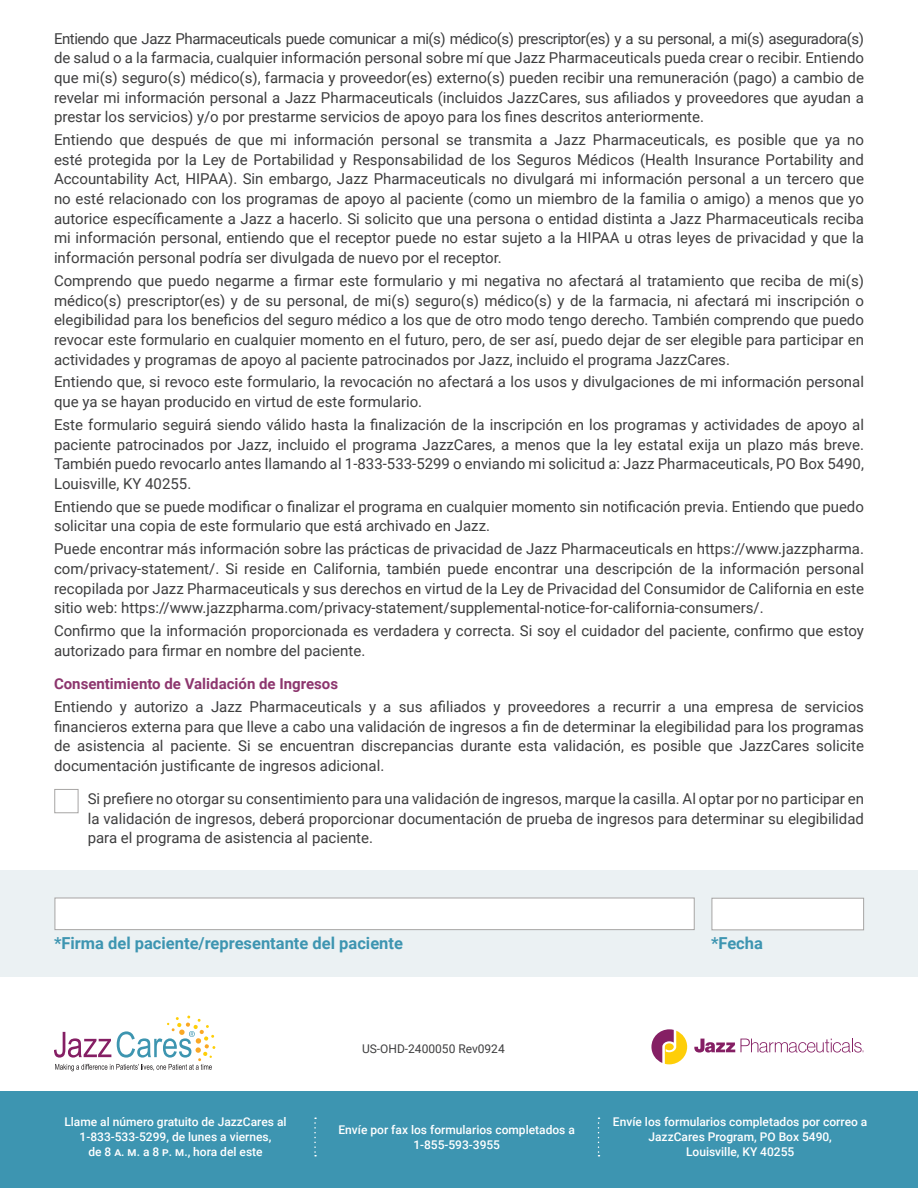
<style>
.page{position:relative;width:918px;height:1188px;background:#fff}
.page>*{position:absolute;margin:0;border:0;box-sizing:border-box;transform-origin:0 0}
.t1{font:700 16.5px "Roboto";color:#3d95b1}
.t2{font:15px/19.6px "Roboto";color:#3e3e3f;text-align:justify}
.t3{font:700 15px "Roboto";color:#8d366e}
.t4{font:500 12px/15px "Roboto";color:#fff;text-align:center}
.t5{font:12px "Roboto";color:#3e3e3f}
</style>
<div class="page">
<div style="left:0;top:1091px;width:918px;height:97px;background:#3d95b1"></div>
<svg style="left:314px;top:1118px;width:2px;height:38px"></svg>
<svg style="left:598px;top:1118px;width:2px;height:38px"></svg>
<svg style="left:651px;top:1029px;width:36px;height:35px"></svg>
<svg style="left:694px;top:1039px;width:170px;height:14px"></svg>
<svg style="left:54px;top:1016px;width:161px;height:55px"></svg>
<div style="left:54px;top:789px;width:24px;height:24px;border:1px solid #a7a5a4"></div>
<div style="left:0;top:871px;width:918px;height:106px;background:#ebf1f3"></div>
<div style="left:55px;top:898px;width:640px;height:32px;background:#fff;border:1px solid #a7a5a4"></div>
<div style="left:712px;top:898px;width:152px;height:32px;background:#fff;border:1px solid #a7a5a4"></div>
<p class="t2" style="left:54px;top:28px;width:812px">Entiendo que Jazz Pharmaceuticals puede comunicar a mi(s) médico(s) prescriptor(es) y a su personal, a mi(s) aseguradora(s) de salud o a la farmacia, cualquier información personal sobre mí que Jazz Pharmaceuticals pueda crear o recibir. Entiendo que mi(s) seguro(s) médico(s), farmacia y proveedor(es) externo(s) pueden recibir una remuneración (pago) a cambio de revelar mi información personal a Jazz Pharmaceuticals (incluidos JazzCares, sus afiliados y proveedores que ayudan a prestar los servicios) y/o por prestarme servicios de apoyo para los fines descritos anteriormente.</p>
<p class="t2" style="left:54px;top:129px;width:812px">Entiendo que después de que mi información personal se transmita a Jazz Pharmaceuticals, es posible que ya no esté protegida por la Ley de Portabilidad y Responsabilidad de los Seguros Médicos (Health Insurance Portability and Accountability Act, HIPAA). Sin embargo, Jazz Pharmaceuticals no divulgará mi información personal a un tercero que no esté relacionado con los programas de apoyo al paciente (como un miembro de la familia o amigo) a menos que yo autorice específicamente a Jazz a hacerlo. Si solicito que una persona o entidad distinta a Jazz Pharmaceuticals reciba mi información personal, entiendo que el receptor puede no estar sujeto a la HIPAA u otras leyes de privacidad y que la información personal podría ser divulgada de nuevo por el receptor.</p>
<p class="t2" style="left:54px;top:270px;width:812px">Comprendo que puedo negarme a firmar este formulario y mi negativa no afectará al tratamiento que reciba de mi(s) médico(s) prescriptor(es) y de su personal, de mi(s) seguro(s) médico(s) y de la farmacia, ni afectará mi inscripción o elegibilidad para los beneficios del seguro médico a los que de otro modo tengo derecho. También comprendo que puedo revocar este formulario en cualquier momento en el futuro, pero, de ser así, puedo dejar de ser elegible para participar en actividades y programas de apoyo al paciente patrocinados por Jazz, incluido el programa JazzCares.</p>
<p class="t2" style="left:54px;top:372px;width:812px">Entiendo que, si revoco este formulario, la revocación no afectará a los usos y divulgaciones de mi información personal que ya se hayan producido en virtud de este formulario.</p>
<p class="t2" style="left:54px;top:414px;width:812px">Este formulario seguirá siendo válido hasta la finalización de la inscripción en los programas y actividades de apoyo al paciente patrocinados por Jazz, incluido el programa JazzCares, a menos que la ley estatal exija un plazo más breve.<br>También puedo revocarlo antes llamando al 1-833-533-5299 o enviando mi solicitud a: Jazz Pharmaceuticals, PO Box 5490, Louisville, KY 40255.</p>
<p class="t2" style="left:54px;top:496px;width:812px">Entiendo que se puede modificar o finalizar el programa en cualquier momento sin notificación previa. Entiendo que puedo solicitar una copia de este formulario que está archivado en Jazz.</p>
<p class="t2" style="left:54px;top:539px;width:812px">Puede encontrar más información sobre las prácticas de privacidad de Jazz Pharmaceuticals en https://www.jazzpharma. com/privacy-statement/. Si reside en California, también puede encontrar una descripción de la información personal recopilada por Jazz Pharmaceuticals y sus derechos en virtud de la Ley de Privacidad del Consumidor de California en este sitio web: https://www.jazzpharma.com/privacy-statement/supplemental-notice-for-california-consumers/.</p>
<p class="t2" style="left:54px;top:620px;width:811px">Confirmo que la información proporcionada es verdadera y correcta. Si soy el cuidador del paciente, confirmo que estoy autorizado para firmar en nombre del paciente.</p>
<p class="t3" style="left:54px;top:673px;width:286px">Consentimiento de Validación de Ingresos</p>
<p class="t2" style="left:54px;top:696px;width:812px">Entiendo y autorizo a Jazz Pharmaceuticals y a sus afiliados y proveedores a recurrir a una empresa de servicios financieros externa para que lleve a cabo una validación de ingresos a fin de determinar la elegibilidad para los programas de asistencia al paciente. Si se encuentran discrepancias durante esta validación, es posible que JazzCares solicite documentación justificante de ingresos adicional.</p>
<p class="t2" style="left:88px;top:788px;width:778px">Si prefiere no otorgar su consentimiento para una validación de ingresos, marque la casilla. Al optar por no participar en la validación de ingresos, deberá proporcionar documentación de prueba de ingresos para determinar su elegibilidad para el programa de asistencia al paciente.</p>
<p class="t1" style="left:54px;top:932px;width:351px">*Firma del paciente/representante del paciente</p>
<p class="t1" style="left:711px;top:931px;width:53px">*Fecha</p>
<p class="t5" style="left:362px;top:1041px;width:144px">US-OHD-2400050 Rev0924</p>
<p class="t4" style="left:64px;top:1114px;width:224px">Llame al número gratuito de JazzCares al<br>1-833-533-5299, de lunes a viernes,<br>de 8 a. m. a 8 p. m., hora del este</p>
<p class="t4" style="left:613px;top:1114px;width:256px">Envíe los formularios completados por correo a<br>JazzCares Program, PO Box 5490,<br>Louisville, KY 40255</p>
<p class="t4" style="left:339px;top:1121px;width:238px">Envíe por fax los formularios completados a<br>1-855-593-3955</p>
</div>
